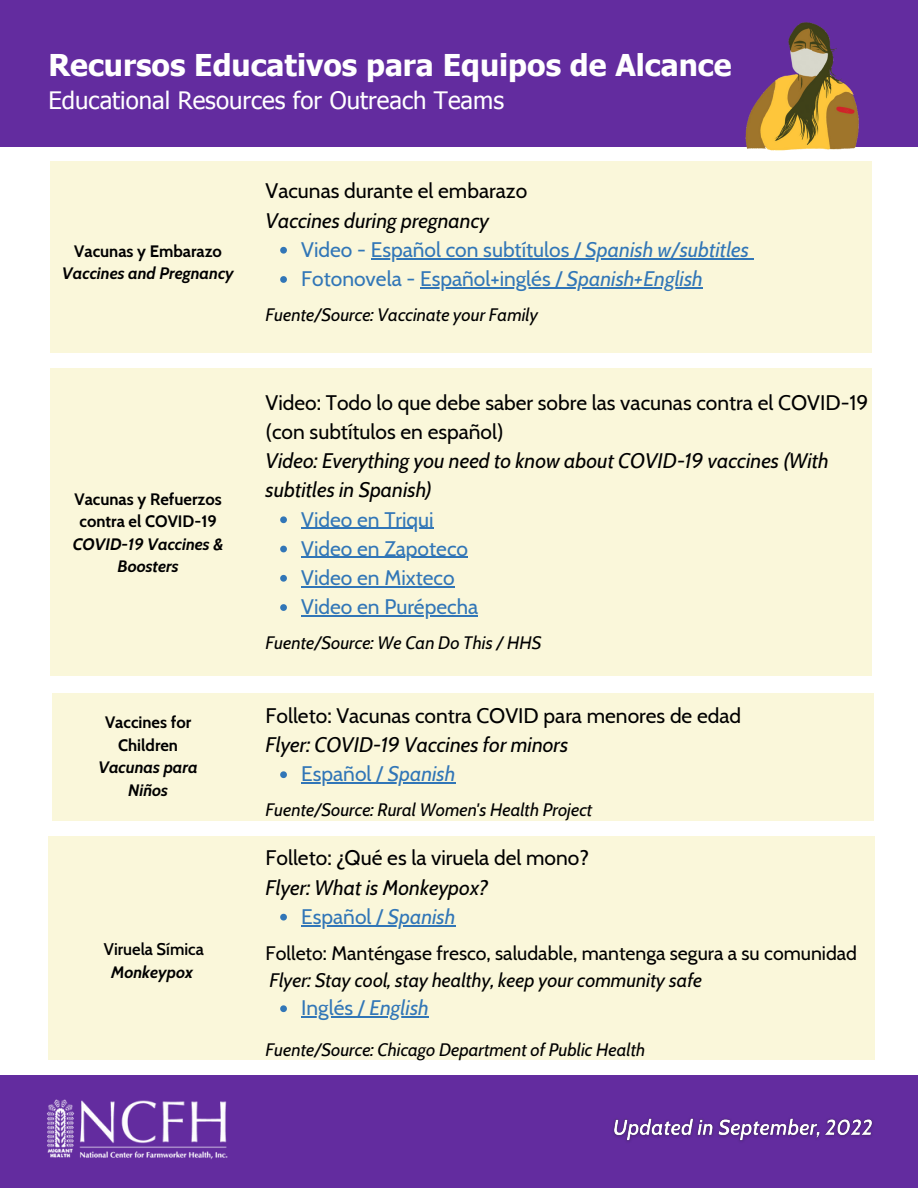
<style>
.page{position:relative;width:918px;height:1188px;background:#fff}
.page>*{position:absolute;margin:0;border:0;box-sizing:border-box;transform-origin:0 0}
.t1{font:700 30px "Tahoma";color:#fff}
.t2{font:24px "Tahoma";color:#fff}
.t3{font:21px/29.2px "Cabin";color:#3176b7}
.t4{font:21px/29.2px "Cabin";color:#000}
.t5{font:italic 21px/29.2px "Cabin";color:#000}
.t6{font:19.5px "Cabin";color:#000}
.t7{font:italic 19.5px "Cabin";color:#000}
.t8{font:italic 18px "Cabin";color:#000}
.t9{font:italic 700 16.5px/22.5px "Cabin";color:#000;text-align:center}
.t10{font:700 16.5px/22.5px "Cabin";color:#000;text-align:center}
.t11{font:600 16.5px "Cabin";color:#000}
.s1{font-style:italic}
</style>
<div class="page">
<div style="left:0;top:0;width:918px;height:147px;background:#632c9f"></div>
<div style="left:0;top:1075px;width:918px;height:113px;background:#632c9f"></div>
<div style="left:51px;top:162px;width:821px;height:191px;background:#faf7da"></div>
<img style="left:47px;top:1099px;width:181px;height:60px">
<div style="left:51px;top:369px;width:821px;height:307px;background:#faf7da"></div>
<div style="left:53px;top:693px;width:821px;height:127px;background:#faf7da"></div>
<div style="left:49px;top:837px;width:826px;height:223px;background:#faf7da"></div>
<img style="left:745px;top:22px;width:114px;height:129px">
<svg style="left:280px;top:247px;width:7px;height:7px"></svg>
<hr style="left:371px;top:258px;width:215px;height:1px;background:#3176b7">
<hr style="left:586px;top:258px;width:163px;height:1px;background:#3176b7">
<svg style="left:280px;top:276px;width:7px;height:7px"></svg>
<hr style="left:420px;top:287px;width:147px;height:1px;background:#3176b7">
<hr style="left:567px;top:287px;width:136px;height:1px;background:#3176b7">
<svg style="left:280px;top:516px;width:7px;height:7px"></svg>
<hr style="left:301px;top:528px;width:133px;height:1px;background:#3176b7">
<svg style="left:280px;top:546px;width:7px;height:6px"></svg>
<hr style="left:301px;top:557px;width:167px;height:1px;background:#3176b7">
<svg style="left:280px;top:575px;width:7px;height:7px"></svg>
<hr style="left:301px;top:586px;width:154px;height:1px;background:#3176b7">
<svg style="left:280px;top:604px;width:7px;height:7px"></svg>
<hr style="left:301px;top:615px;width:177px;height:2px;background:#3176b7">
<svg style="left:280px;top:771px;width:7px;height:7px"></svg>
<hr style="left:301px;top:783px;width:87px;height:1px;background:#3176b7">
<hr style="left:388px;top:783px;width:67px;height:1px;background:#3176b7">
<svg style="left:280px;top:914px;width:7px;height:7px"></svg>
<hr style="left:301px;top:925px;width:87px;height:1px;background:#3176b7">
<hr style="left:388px;top:925px;width:67px;height:1px;background:#3176b7">
<svg style="left:280px;top:1005px;width:7px;height:7px"></svg>
<hr style="left:301px;top:1017px;width:68px;height:1px;background:#3176b7">
<hr style="left:369px;top:1017px;width:60px;height:1px;background:#3176b7">
<img style="left:613px;top:1118px;width:260px;height:23px">
<h1 class="t1" style="left:49px;top:46px;width:684px">Recursos Educativos para Equipos de Alcance</h1>
<p class="t2" style="left:49px;top:85px;width:457px">Educational Resources for Outreach Teams</p>
<p class="t10" style="left:74px;top:240px;width:149px">Vacunas y Embarazo</p>
<p class="t9" style="left:62px;top:262px;width:173px">Vaccines and Pregnancy</p>
<p class="t10" style="left:75px;top:488px;width:149px">Vacunas y Refuerzos contra el COVID-19</p>
<p class="t9" style="left:73px;top:533px;width:152px">COVID-19 Vaccines &amp;<br>Boosters</p>
<p class="t10" style="left:105px;top:711px;width:88px">Vaccines for<br>Children</p>
<p class="t9" style="left:99px;top:756px;width:101px">Vacunas para<br>Niños</p>
<p class="t11" style="left:104px;top:939px;width:101px">Viruela Símica</p>
<p class="t9" style="left:111px;top:960px;width:84px">Monkeypox</p>
<p class="t4" style="left:266px;top:176px;width:263px">Vacunas durante el embarazo</p>
<p class="t5" style="left:266px;top:206px;width:225px">Vaccines during pregnancy</p>
<p class="t3" style="left:301px;top:235px;width:449px">Video - Español con subtítulos / <span class="s1">Spanish w/subtitles<br></span>Fotonovela - Español+inglés / <span class="s1">Spanish+English</span></p>
<p class="t8" style="left:266px;top:303px;width:274px">Fuente/Source: Vaccinate your Family</p>
<p class="t4" style="left:266px;top:387px;width:604px">Video: Todo lo que debe saber sobre las vacunas contra el COVID-19 (con subtítulos en español)</p>
<p class="t5" style="left:266px;top:446px;width:565px">Video: Everything you need to know about COVID-19 vaccines (With subtitles in Spanish)</p>
<p class="t3" style="left:301px;top:504px;width:178px">Video en Triqui<br>Video en Zapoteco<br>Video en Mixteco<br>Video en Purépecha</p>
<p class="t8" style="left:266px;top:631px;width:277px">Fuente/Source: We Can Do This / HHS</p>
<p class="t4" style="left:266px;top:701px;width:477px">Folleto: Vacunas contra COVID para menores de edad</p>
<p class="t5" style="left:266px;top:730px;width:304px">Flyer: COVID-19 Vaccines for minors</p>
<p class="t3" style="left:301px;top:759px;width:156px">Español / <span class="s1">Spanish</span></p>
<p class="t8" style="left:266px;top:798px;width:328px">Fuente/Source: Rural Women's Health Project</p>
<p class="t4" style="left:266px;top:843px;width:325px">Folleto: ¿Qué es la viruela del mono?</p>
<p class="t5" style="left:266px;top:873px;width:224px">Flyer: What is Monkeypox?</p>
<p class="t3" style="left:301px;top:902px;width:156px">Español / <span class="s1">Spanish</span></p>
<p class="t6" style="left:266px;top:942px;width:593px">Folleto: Manténgase fresco, saludable, mantenga segura a su comunidad</p>
<p class="t7" style="left:270px;top:969px;width:434px">Flyer: Stay cool, stay healthy, keep your community safe</p>
<p class="t3" style="left:301px;top:993px;width:129px">Inglés / <span class="s1">English</span></p>
<p class="t8" style="left:266px;top:1038px;width:381px">Fuente/Source: Chicago Department of Public Health</p>
</div>
